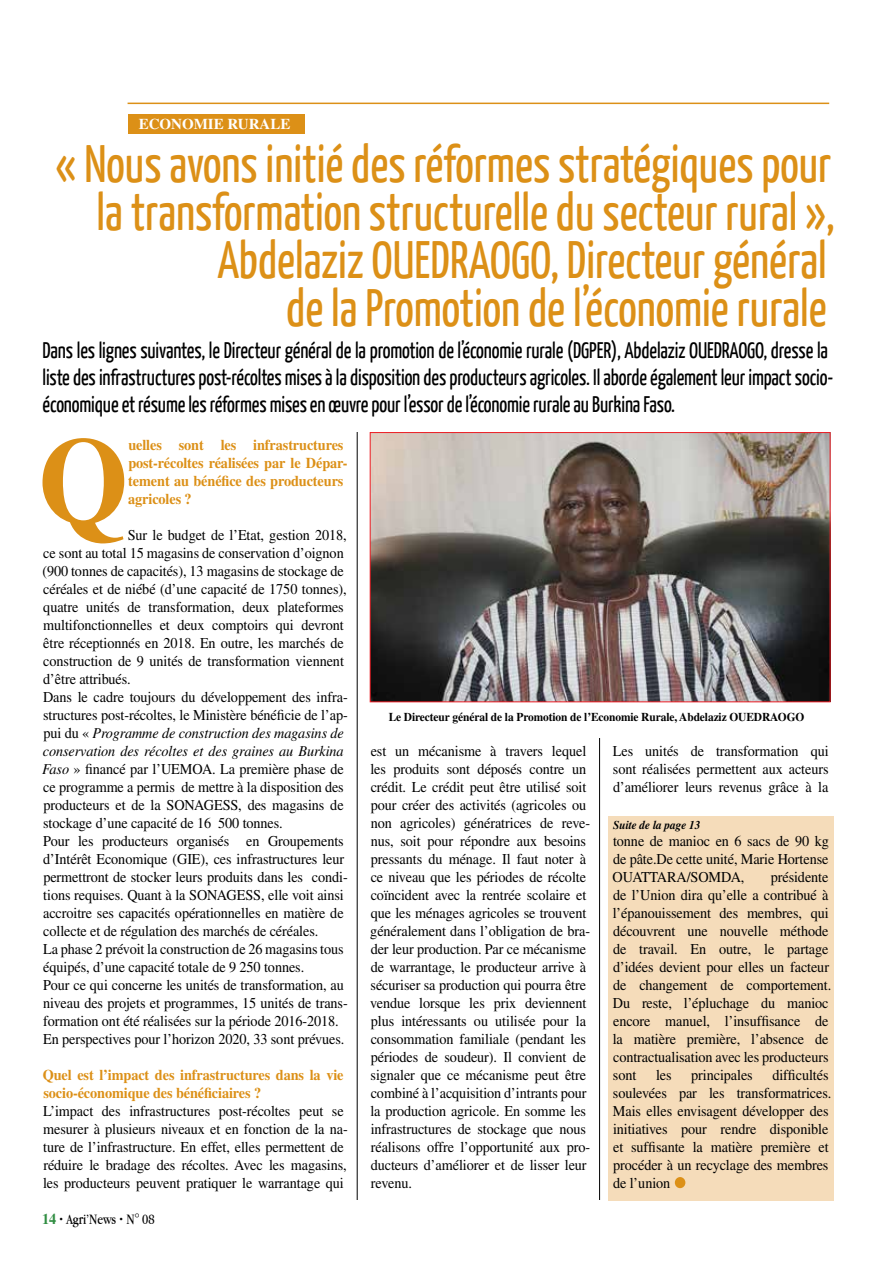
<style>
.page{position:relative;width:893px;height:1263px;background:#fff}
.page>*{position:absolute;margin:0;border:0;box-sizing:border-box;transform-origin:0 0}
.t1{font:700 121.5px "Times LT Std";color:#dc9017;scale:.95 1}
.t2{font:52.5px/48px "Yanone Kaffeesatz";color:#dc9017;text-align:right;scale:.95 1}
.t3{font:22.5px/27px "Yanone Kaffeesatz";letter-spacing:-.005em;color:#000;scale:.94 1}
.t4{font:15px/18px "Times LT Std";letter-spacing:-.005em;color:#000;scale:.95 1}
.t5{font:700 15px/18px "Times LT Std";letter-spacing:-.005em;color:#dc9017;scale:.95 1}
.t6{font:15px "Apple Garamond";letter-spacing:-.005em;color:#000;scale:.95 1}
.t7{font:700 15px "Times LT Std";color:#fff}
.t8{font:700 12px "Times LT Std";letter-spacing:-.005em;color:#000;scale:.95 1}
.t9{font:italic 700 12px "Times LT Std";letter-spacing:-.005em;color:#000;scale:.95 1}
.s1{font-style:italic}
.s2{font-family:"Times LT Std";font-weight:700;color:#318e43}
.s3{font-family:"Times LT Std";font-weight:700}
</style>
<div class="page">
<hr style="left:128px;top:103px;width:701px;height:1px;background:#dc9017">
<div style="left:128px;top:114px;width:176px;height:20px;background:#dc9017"></div>
<hr style="left:357px;top:432px;width:1px;height:767px;background:#000">
<hr style="left:599px;top:738px;width:1px;height:461px;background:#000">
<div style="left:608px;top:817px;width:226px;height:384px;background:#f5dcba"></div>
<div style="left:675px;top:1177px;width:10px;height:11px;background:#dc9017;border-radius:50%"></div>
<img style="left:372px;top:434px;width:456px;height:266px">
<div style="left:370px;top:432px;width:460px;height:270px;border:1px solid #ed1d24"></div>
<p class="t7" style="left:139px;top:115px;width:153px">ECONOMIE RURALE</p>
<h2 class="t2" style="left:56px;top:138px;width:822px">« Nous avons initié des réformes stratégiques pour la transformation structurelle du secteur rural », Abdelaziz OUEDRAOGO, Directeur général<br>de la Promotion de l’économie rurale</h2>
<p class="t3" style="left:43px;top:336px;width:843px">Dans les lignes suivantes, le Directeur général de la promotion de l’économie rurale (DGPER), Abdelaziz OUEDRAOGO, dresse la liste des infrastructures post-récoltes mises à la disposition des producteurs agricoles. Il aborde également leur impact socio&shy;économique et résume les réformes mises en œuvre pour l’essor de l’économie rurale au Burkina Faso.</p>
<h1 class="t1" style="left:38px;top:408px;width:96px">Q</h1>
<p class="t5" style="left:128px;top:436px;width:232px">uelles sont les infrastructures post-récoltes réalisées par le Dépar&shy;tement au bénéfice des producteurs agricoles ?</p>
<p class="t4" style="left:42px;top:526px;width:323px;text-indent:86px">Sur le budget de l’Etat, gestion 2018, ce sont au total 15 magasins de conservation d’oignon (900 tonnes de capacités), 13 magasins de stockage de céréales et de niébé (d’une capacité de 1750 tonnes), quatre unités de transformation, deux plateformes multifonctionnelles et deux comptoirs qui devront être réceptionnés en 2018. En outre, les marchés de construction de 9 unités de transformation viennent d’être attribués.<br>Dans le cadre toujours du développement des infra&shy;structures post-récoltes, le Ministère bénéficie de l’ap&shy;pui du « <span class="s1">Programme de construction des magasins de conservation des récoltes et des graines au Burkina Faso</span> » financé par l’UEMOA. La première phase de ce programme a permis de mettre à la disposition des producteurs et de la SONAGESS, des magasins de stockage d’une capacité de 16 500 tonnes.<br>Pour les producteurs organisés en Groupements d’Intérêt Economique (GIE), ces infrastructures leur permettront de stocker leurs produits dans les condi&shy;tions requises. Quant à la SONAGESS, elle voit ainsi accroitre ses capacités opérationnelles en matière de collecte et de régulation des marchés de céréales.<br>La phase 2 prévoit la construction de 26 magasins tous équipés, d’une capacité totale de 9 250 tonnes.<br>Pour ce qui concerne les unités de transformation, au niveau des projets et programmes, 15 unités de trans&shy;formation ont été réalisées sur la période 2016-2018.<br>En perspectives pour l’horizon 2020, 33 sont prévues.</p>
<p class="t5" style="left:43px;top:1066px;width:318px">Quel est l’impact des infrastructures dans la vie socio-économique des bénéficiaires ?</p>
<p class="t4" style="left:43px;top:1102px;width:322px">L’impact des infrastructures post-récoltes peut se mesurer à plusieurs niveaux et en fonction de la na&shy;ture de l’infrastructure. En effet, elles permettent de réduire le bradage des récoltes. Avec les magasins, les producteurs peuvent pratiquer le warrantage qui</p>
<p class="t6" style="left:42px;top:1210px;width:120px"><span class="s2">14</span> <span class="s3">·</span> Agri’News <span class="s3">·</span> N° 08</p>
<p class="t8" style="left:389px;top:709px;width:439px">Le Directeur général de la Promotion de l’Economie Rurale, Abdelaziz OUEDRAOGO</p>
<p class="t4" style="left:370px;top:742px;width:233px">est un mécanisme à travers lequel les produits sont déposés contre un crédit. Le crédit peut être utilisé soit pour créer des activités (agricoles ou non agricoles) génératrices de reve&shy;nus, soit pour répondre aux besoins pressants du ménage. Il faut noter à ce niveau que les périodes de récolte coïncident avec la rentrée scolaire et que les ménages agricoles se trouvent généralement dans l’obligation de bra&shy;der leur production. Par ce mécanisme de warrantage, le producteur arrive à sécuriser sa production qui pourra être vendue lorsque les prix deviennent plus intéressants ou utilisée pour la consommation familiale (pendant les périodes de soudeur). Il convient de signaler que ce mécanisme peut être combiné à l’acquisition d’intrants pour la production agricole. En somme les infrastructures de stockage que nous réalisons offre l’opportunité aux pro&shy;ducteurs d’améliorer et de lisser leur revenu.</p>
<p class="t4" style="left:613px;top:742px;width:229px;text-align:justify">Les unités de transformation qui sont réalisées permettent aux acteurs d’améliorer leurs revenus grâce à la</p>
<p class="t9" style="left:613px;top:818px;width:93px">Suite de la page 13</p>
<p class="t4" style="left:613px;top:832px;width:229px;text-align:justify">tonne de manioc en 6 sacs de 90 kg de pâte.De cette unité, Marie Hortense OUATTARA/SOMDA,</p>
<p class="t4" style="left:613px;top:868px;width:232px;text-indent:158px">présidente de l’Union dira qu’elle a contribué à l’épanouissement des membres, qui découvrent une nouvelle méthode de travail. En outre, le partage d’idées devient pour elles un facteur de changement de comportement.<br>Du reste, l’épluchage du manioc encore manuel, l’insuffisance de la matière première, l’absence de contractualisation avec les producteurs sont</p>
<p class="t4" style="left:613px;top:1066px;width:231px;text-indent:160px">difficultés soulevées par les transformatrices.<br>Mais elles envisagent développer des initiatives pour rendre disponible et suffisante la matière première et procéder à un recyclage des membres de l’union</p>
<p class="t4" style="left:656px;top:1066px;width:18px">les</p>
<p class="t4" style="left:691px;top:1066px;width:66px">principales</p>
</div>
